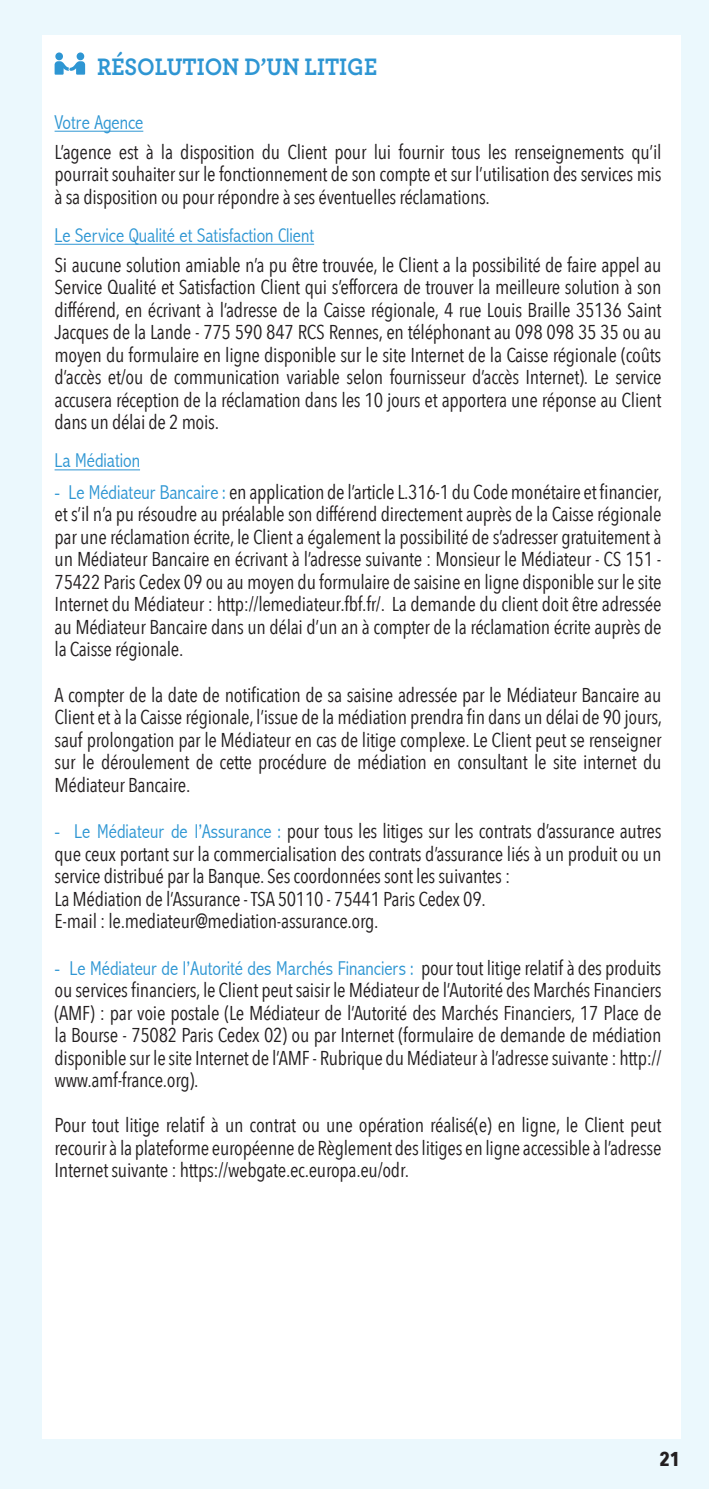
<style>
.page{position:relative;width:709px;height:1489px;background:#fff}
.page>*{position:absolute;margin:0;border:0;box-sizing:border-box;transform-origin:0 0}
.t1{font:700 25px "Archer";color:#2e96d3;scale:.92 1}
.t2{font:20px/22.5px "Avenir Next Condensed";letter-spacing:-.015em;color:#231f20;text-align:justify}
.t3{font:300 condensed 20px "Abadi";color:#2e96d3}
.t4{font:700 20px "Avenir Next Condensed";color:#231f20}
.s1{font-family:"Abadi";font-weight:300;font-stretch:condensed;color:#2e96d3}
.s2{font-family:"Avenir Next Condensed";font-weight:400;font-stretch:normal;color:#231f20}
</style>
<div class="page">
<div style="left:0;top:0;width:709px;height:1488px;background:#ebf8fd"></div>
<div style="left:42px;top:35px;width:638px;height:1404px;background:#fff"></div>
<hr style="left:55px;top:131px;width:88px;height:1px;background:#2e96d3">
<hr style="left:55px;top:244px;width:259px;height:1px;background:#2e96d3">
<hr style="left:55px;top:469px;width:85px;height:1px;background:#2e96d3">
<div style="left:55px;top:52px;width:8px;height:8px;background:#2e96d3;border-radius:50%"></div>
<svg style="left:55px;top:61px;width:30px;height:14px"></svg>
<div style="left:77px;top:52px;width:7px;height:8px;background:#2e96d3;border-radius:50%"></div>
<p class="t1" style="left:97px;top:47px;width:306px">RÉSOLUTION D’UN LITIGE</p>
<p class="t3" style="left:55px;top:110px;width:90px">Votre Agence</p>
<p class="t2" style="left:55px;top:139px;width:608px">L’agence est à la disposition du Client pour lui fournir tous les renseignements qu’il pourrait souhaiter sur le fonctionnement de son compte et sur l’utilisation des services mis à sa disposition ou pour répondre à ses éventuelles réclamations.</p>
<p class="t3" style="left:55px;top:223px;width:261px">Le Service Qualité et Satisfaction Client</p>
<p class="t2" style="left:55px;top:252px;width:608px">Si aucune solution amiable n’a pu être trouvée, le Client a la possibilité de faire appel au Service Qualité et Satisfaction Client qui s’efforcera de trouver la meilleure solution à son différend, en écrivant à l’adresse de la Caisse régionale, 4 rue Louis Braille 35136 Saint Jacques de la Lande - 775 590 847 RCS Rennes, en téléphonant au 098 098 35 35 ou au moyen du formulaire en ligne disponible sur le site Internet de la Caisse régionale (coûts d’accès et/ou de communication variable selon fournisseur d’accès Internet). Le service accusera réception de la réclamation dans les 10 jours et apportera une réponse au Client dans un délai de 2 mois.</p>
<p class="t3" style="left:55px;top:449px;width:87px">La Médiation</p>
<p class="t2" style="left:55px;top:479px;width:609px"><span class="s1">- Le Médiateur Bancaire :</span> en application de l’article L.316-1 du Code monétaire et financier, et s’il n’a pu résoudre au préalable son différend directement auprès de la Caisse régionale par une réclamation écrite, le Client a également la possibilité de s’adresser gratuitement à un Médiateur Bancaire en écrivant à l’adresse suivante : Monsieur le Médiateur - CS 151 - 75422 Paris Cedex 09 ou au moyen du formulaire de saisine en ligne disponible sur le site Internet du Médiateur : http://lemediateur.fbf.fr/. La demande du client doit être adressée au Médiateur Bancaire dans un délai d’un an à compter de la réclamation écrite auprès de la Caisse régionale.</p>
<p class="t2" style="left:55px;top:682px;width:609px">A compter de la date de notification de sa saisine adressée par le Médiateur Bancaire au Client et à la Caisse régionale, l’issue de la médiation prendra fin dans un délai de 90 jours, sauf prolongation par le Médiateur en cas de litige complexe. Le Client peut se renseigner sur le déroulement de cette procédure de médiation en consultant le site internet du Médiateur Bancaire.</p>
<p class="t2" style="left:55px;top:818px;width:608px;text-align:left"><span class="s1">- Le Médiateur de l’Assurance :</span> pour tous les litiges sur les contrats d’assurance autres que ceux portant sur la commercialisation des contrats d’assurance liés à un produit ou un service distribué par la Banque. Ses coordonnées sont les suivantes :<br>La Médiation de l’Assurance - TSA 50110 - 75441 Paris Cedex 09.<br>E-mail : le.mediateur@mediation-assurance.org.</p>
<p class="t3" style="left:55px;top:956px;width:608px">- Le Médiateur de l’Autorité des Marchés Financiers : <span class="s2">pour tout litige relatif à des produits</span></p>
<p class="t2" style="left:55px;top:977px;width:608px">ou services financiers, le Client peut saisir le Médiateur de l’Autorité des Marchés Financiers (AMF) : par voie postale (Le Médiateur de l’Autorité des Marchés Financiers, 17 Place de la Bourse - 75082 Paris Cedex 02) ou par Internet (formulaire de demande de médiation disponible sur le site Internet de l’AMF - Rubrique du Médiateur à l’adresse suivante : http:// www.amf-france.org).</p>
<p class="t2" style="left:55px;top:1112px;width:608px">Pour tout litige relatif à un contrat ou une opération réalisé(e) en ligne, le Client peut recourir à la plateforme européenne de Règlement des litiges en ligne accessible à l’adresse Internet suivante : https://webgate.ec.europa.eu/odr.</p>
<p class="t4" style="left:659px;top:1446px;width:22px">21</p>
</div>
